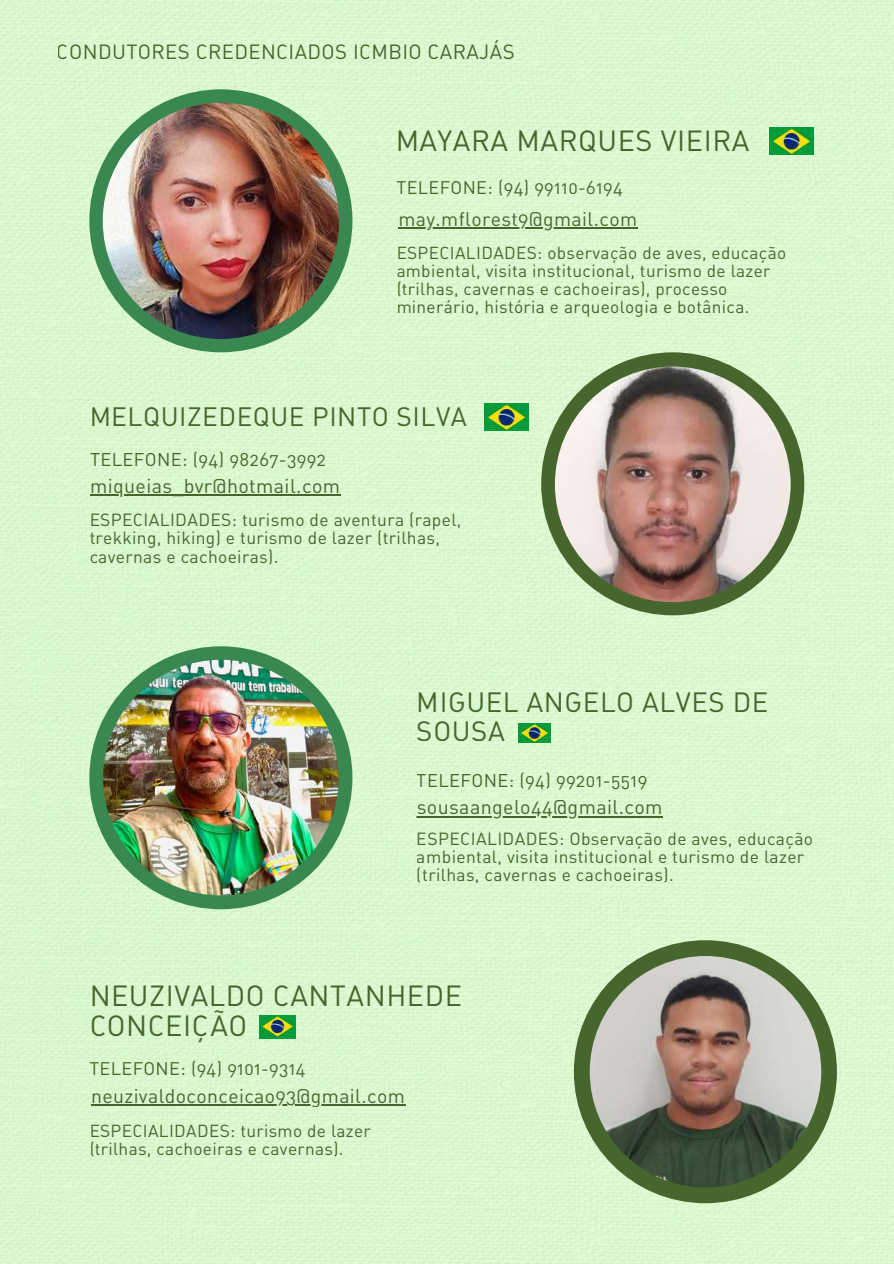
<style>
.page{position:relative;width:894px;height:1264px;background:#fff}
.page>*{position:absolute;margin:0;border:0;box-sizing:border-box;transform-origin:0 0}
.t1{font:28.8px/30px "DIN Regular Alternate";letter-spacing:.02em;color:#44642c}
.t2{font:27.45px/28.7px "DIN Regular Alternate";letter-spacing:.02em;color:#44642c}
.t3{font:26.25px "DIN Regular Alternate";letter-spacing:.02em;color:#44642c}
.t4{font:20.25px "DIN Regular Alternate";letter-spacing:.02em;color:#44642c}
.t5{font:19.65px "DIN Regular Alternate";letter-spacing:.02em;color:#44642c}
.t6{font:19.5px "DIN Regular Alternate";letter-spacing:.02em;color:#44642c}
.t7{font:18.3px "DIN Regular Alternate";letter-spacing:.02em;color:#44642c}
.t8{font:18px "DIN Regular Alternate";letter-spacing:.02em;color:#44642c}
.t9{font:17.4px/18.3px "DIN Regular Alternate";letter-spacing:.02em;color:#44642c}
.t10{font:17.25px/18px "DIN Regular Alternate";letter-spacing:.02em;color:#44642c}
</style>
<div class="page">
<div style="left:0;top:0;width:893px;height:1263px;background:#dbf8d0"></div>
<div style="left:89px;top:89px;width:263px;height:263px;background:#398751;border-radius:50%"></div>
<img style="left:103px;top:103px;width:236px;height:236px;border-radius:50%">
<img style="left:769px;top:127px;width:44px;height:27px">
<hr style="left:398px;top:227px;width:239px;height:2px;background:#44642c">
<div style="left:541px;top:352px;width:263px;height:263px;background:#46662e;border-radius:50%"></div>
<img style="left:554px;top:366px;width:236px;height:236px;border-radius:50%">
<img style="left:484px;top:404px;width:44px;height:27px">
<div style="left:89px;top:646px;width:263px;height:263px;background:#398751;border-radius:50%"></div>
<img style="left:103px;top:659px;width:235px;height:236px;border-radius:50%">
<img style="left:518px;top:723px;width:32px;height:19px">
<div style="left:573px;top:940px;width:263px;height:263px;background:#46662e;border-radius:50%"></div>
<img style="left:589px;top:956px;width:232px;height:231px;border-radius:50%">
<img style="left:259px;top:1015px;width:36px;height:22px">
<hr style="left:90px;top:494px;width:250px;height:2px;background:#44642c">
<hr style="left:416px;top:815px;width:246px;height:2px;background:#44642c">
<hr style="left:91px;top:1104px;width:314px;height:1px;background:#44642c">
<p class="t4" style="left:57px;top:39px;width:459px">CONDUTORES CREDENCIADOS ICMBIO CARAJÁS</p>
<h1 class="t1" style="left:395px;top:125px;width:355px">MAYARA MARQUES VIEIRA</h1>
<p class="t8" style="left:396px;top:176px;width:228px">TELEFONE: (94) 99110-6194</p>
<p class="t6" style="left:398px;top:207px;width:240px">may.mflorest9@gmail.com</p>
<p class="t10" style="left:396px;top:243px;width:391px">ESPECIALIDADES: observação de aves, educação ambiental, visita institucional, turismo de lazer (trilhas, cavernas e cachoeiras), processo minerário, história e arqueologia e botânica.</p>
<h3 class="t3" style="left:89px;top:400px;width:379px">MELQUIZEDEQUE PINTO SILVA</h3>
<p class="t7" style="left:90px;top:447px;width:237px">TELEFONE: (94) 98267-3992</p>
<p class="t5" style="left:90px;top:473px;width:251px">miqueias_bvr@hotmail.com</p>
<p class="t9" style="left:89px;top:510px;width:373px">ESPECIALIDADES: turismo de aventura (rapel, trekking, hiking) e turismo de lazer (trilhas, cavernas e cachoeiras).</p>
<h2 class="t2" style="left:416px;top:687px;width:353px">MIGUEL ANGELO ALVES DE<br>SOUSA</h2>
<p class="t7" style="left:416px;top:769px;width:232px">TELEFONE: (94) 99201-5519</p>
<p class="t5" style="left:416px;top:794px;width:247px">sousaangelo44@gmail.com</p>
<p class="t9" style="left:416px;top:829px;width:398px">ESPECIALIDADES: Observação de aves, educação ambiental, visita institucional e turismo de lazer (trilhas, cavernas e cachoeiras).</p>
<h1 class="t1" style="left:89px;top:980px;width:374px">NEUZIVALDO CANTANHEDE<br>CONCEIÇÃO</h1>
<p class="t8" style="left:89px;top:1057px;width:218px">TELEFONE: (94) 9101-9314</p>
<p class="t6" style="left:91px;top:1083px;width:315px">neuzivaldoconceicao93@gmail.com</p>
<p class="t10" style="left:89px;top:1121px;width:283px">ESPECIALIDADES: turismo de lazer (trilhas, cachoeiras e cavernas).</p>
</div>
